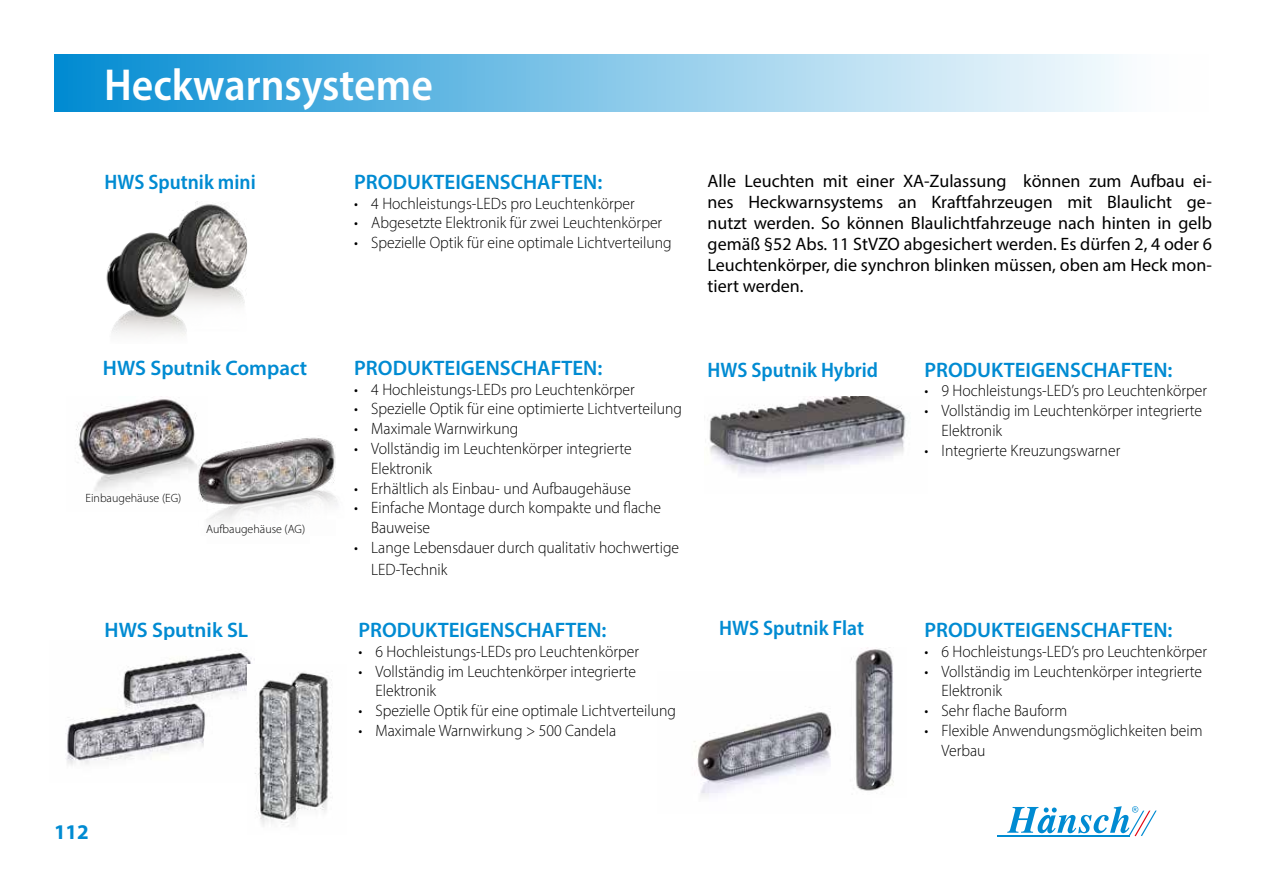
<style>
.page{position:relative;width:1263px;height:893px;background:#fff}
.page>*{position:absolute;margin:0;border:0;box-sizing:border-box;transform-origin:0 0}
.t1{font:600 semi-condensed 45px "Myriad Pro";color:#fff}
.t2{font:600 21px "Myriad Pro";color:#008bd2}
.t3{font:600 semi-condensed 21px "Myriad Pro";color:#008bd2}
.t4{font:700 21px "Myriad Pro";color:#008bd2}
.t5{font:18px/21px "Myriad Pro";color:#000;text-align:justify}
.t6{font:300 16.5px/19.8px "Myriad Pro";color:#000;scale:.95 1}
.t7{font:300 12px "Myriad Pro";color:#000}
</style>
<div class="page">
<hr style="left:997px;top:835px;width:132px;height:1px;background:#008bd2">
<svg style="left:1007px;top:806px;width:150px;height:30px"></svg>
<div style="left:54px;top:54px;width:1155px;height:58px;background:linear-gradient(to right,#078ed3,#fff)"></div>
<img style="left:709px;top:397px;width:198px;height:77px">
<img style="left:76px;top:399px;width:120px;height:93px">
<img style="left:191px;top:434px;width:147px;height:88px">
<img style="left:106px;top:201px;width:141px;height:134px">
<img style="left:65px;top:651px;width:190px;height:114px">
<img style="left:693px;top:712px;width:139px;height:84px">
<img style="left:248px;top:664px;width:84px;height:163px">
<img style="left:851px;top:648px;width:43px;height:143px">
<h1 class="t1" style="left:104px;top:56px;width:330px">Heckwarnsysteme</h1>
<p class="t3" style="left:105px;top:169px;width:153px">HWS Sputnik mini</p>
<p class="t2" style="left:354px;top:168px;width:250px">PRODUKTEIGENSCHAFTEN:</p>
<p class="t6" style="left:354px;top:193px;width:297px">• 4 Hochleistungs-LEDs pro Leuchtenkörper</p>
<p class="t6" style="left:354px;top:213px;width:326px">• Abgesetzte Elektronik für zwei Leuchtenkörper</p>
<p class="t6" style="left:354px;top:233px;width:336px">• Spezielle Optik für eine optimale Lichtverteilung</p>
<p class="t5" style="left:708px;top:170px;width:506px">Alle Leuchten mit einer XA-Zulassung können zum Aufbau ei&shy;nes Heckwarnsystems an Kraftfahrzeugen mit Blaulicht ge&shy;nutzt werden. So können Blaulichtfahrzeuge nach hinten in gelb gemäß §52 Abs. 11 StVZO abgesichert werden. Es dürfen 2, 4 oder 6<br>Leuchtenkörper, die synchron blinken müssen, oben am Heck mon&shy;tiert werden.</p>
<p class="t2" style="left:103px;top:354px;width:206px">HWS Sputnik Compact</p>
<p class="t7" style="left:85px;top:491px;width:97px">Einbaugehäuse (EG)</p>
<p class="t7" style="left:206px;top:522px;width:101px">Aufbaugehäuse (AG)</p>
<p class="t2" style="left:105px;top:616px;width:145px">HWS Sputnik SL</p>
<p class="t2" style="left:354px;top:354px;width:250px">PRODUKTEIGENSCHAFTEN:</p>
<p class="t6" style="left:354px;top:379px;width:297px">• 4 Hochleistungs-LEDs pro Leuchtenkörper</p>
<p class="t6" style="left:354px;top:399px;width:346px">• Spezielle Optik für eine optimierte Lichtverteilung</p>
<p class="t6" style="left:354px;top:419px;width:174px">• Maximale Warnwirkung</p>
<p class="t6" style="left:371px;top:438px;width:276px;text-indent:-17px">• Vollständig im Leuchtenkörper integrierte<br>Elektronik</p>
<p class="t6" style="left:354px;top:478px;width:293px">• Erhältlich als Einbau- und Aufbaugehäuse</p>
<p class="t6" style="left:371px;top:498px;width:307px;text-indent:-17px">• Einfache Montage durch kompakte und flache<br>Bauweise</p>
<p class="t6" style="left:371px;top:536px;width:326px;line-height:21.6px;text-indent:-17px">• Lange Lebensdauer durch qualitativ hochwertige<br>LED-Technik</p>
<p class="t2" style="left:358px;top:616px;width:250px">PRODUKTEIGENSCHAFTEN:</p>
<p class="t6" style="left:358px;top:641px;width:297px">• 6 Hochleistungs-LEDs pro Leuchtenkörper</p>
<p class="t6" style="left:375px;top:661px;width:276px;text-indent:-17px">• Vollständig im Leuchtenkörper integrierte<br>Elektronik</p>
<p class="t6" style="left:358px;top:701px;width:336px">• Spezielle Optik für eine optimale Lichtverteilung</p>
<p class="t6" style="left:358px;top:720px;width:273px">• Maximale Warnwirkung &gt; 500 Candela</p>
<p class="t3" style="left:708px;top:356px;width:172px">HWS Sputnik Hybrid</p>
<p class="t3" style="left:719px;top:615px;width:146px">HWS Sputnik Flat</p>
<p class="t2" style="left:924px;top:356px;width:250px">PRODUKTEIGENSCHAFTEN:</p>
<p class="t6" style="left:924px;top:381px;width:299px">• 9 Hochleistungs-LED’s pro Leuchtenkörper</p>
<p class="t6" style="left:941px;top:401px;width:276px;text-indent:-17px">• Vollständig im Leuchtenkörper integrierte<br>Elektronik</p>
<p class="t6" style="left:924px;top:440px;width:208px">• Integrierte Kreuzungswarner</p>
<p class="t2" style="left:924px;top:616px;width:250px">PRODUKTEIGENSCHAFTEN:</p>
<p class="t6" style="left:924px;top:641px;width:299px">• 6 Hochleistungs-LED’s pro Leuchtenkörper</p>
<p class="t6" style="left:941px;top:661px;width:276px;text-indent:-17px">• Vollständig im Leuchtenkörper integrierte<br>Elektronik</p>
<p class="t6" style="left:924px;top:701px;width:152px">• Sehr flache Bauform</p>
<p class="t6" style="left:941px;top:720px;width:276px;text-indent:-17px">• Flexible Anwendungsmöglichkeiten beim<br>Verbau</p>
<p class="t4" style="left:54px;top:818px;width:36px">112</p>
</div>
